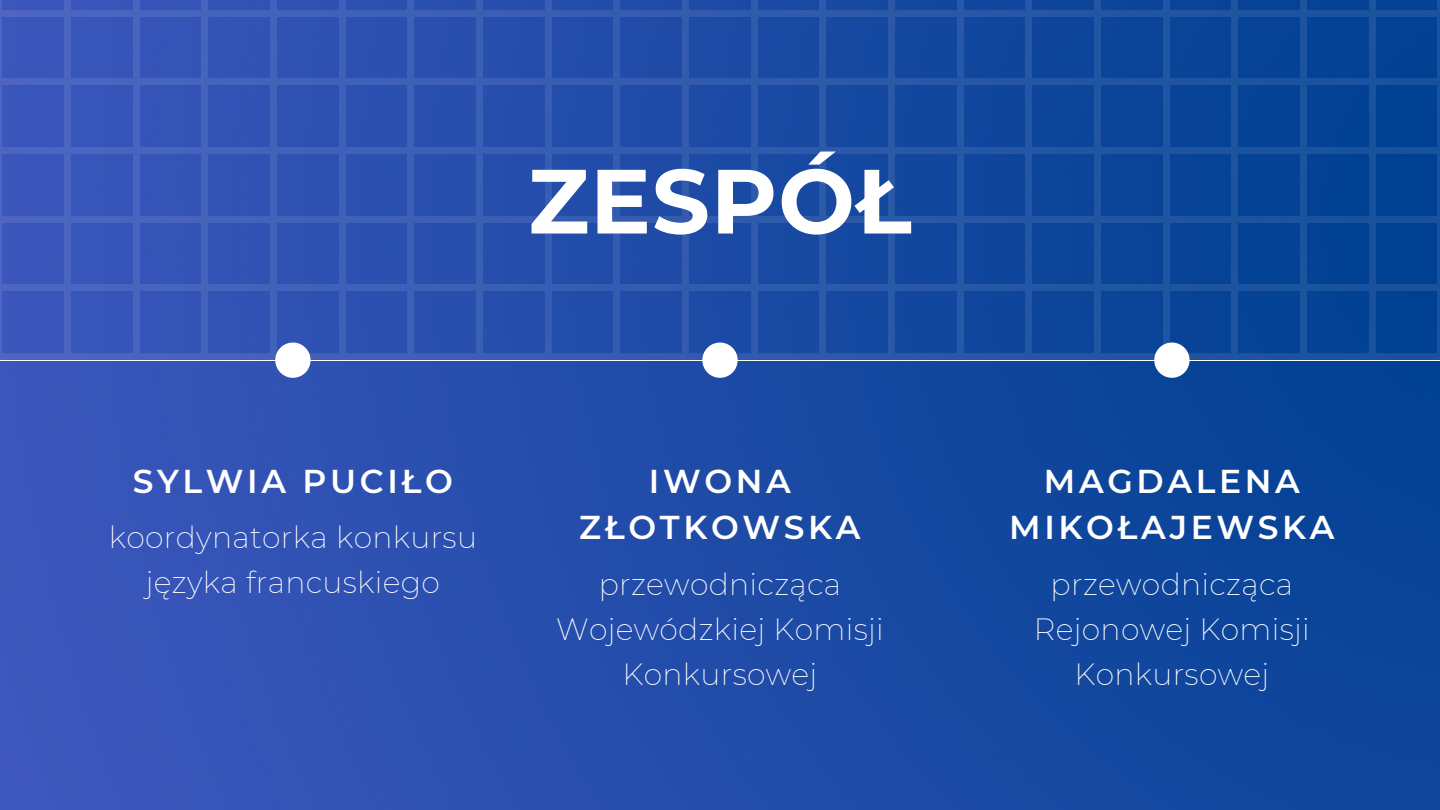
<style>
.page{position:relative;width:1440px;height:810px;background:#fff}
.page>*{position:absolute;margin:0;border:0;box-sizing:border-box;transform-origin:0 0}
.t1{font:700 91px "Montserrat";letter-spacing:.01em;color:#fff}
.t2{font:600 33px/45.8px "Montserrat";letter-spacing:.11em;color:#fff;text-align:center}
.t3{font:200 30px/45px "Montserrat";letter-spacing:.01em;color:#fff;text-align:center}
</style>
<div class="page">
<img style="left:0;top:361px;width:1440px;height:449px">
<svg style="left:0;top:0;width:1440px;height:360px;background:#204ea7"></svg>
<svg style="left:275px;top:343px;width:36px;height:35px"></svg>
<svg style="left:702px;top:343px;width:36px;height:35px"></svg>
<svg style="left:1154px;top:343px;width:36px;height:35px"></svg>
<p class="t1" style="left:528px;top:145px;width:385px">ZESPÓŁ</p>
<p class="t2" style="left:133px;top:458px;width:322px">SYLWIA PUCIŁO</p>
<p class="t3" style="left:109px;top:515px;width:370px">koordynatorka konkursu języka francuskiego</p>
<p class="t2" style="left:579px;top:458px;width:283px">IWONA<br>ZŁOTKOWSKA</p>
<p class="t3" style="left:556px;top:561px;width:329px">przewodnicząca<br>Wojewódzkiej Komisji<br>Konkursowej</p>
<p class="t2" style="left:1009px;top:458px;width:327px">MAGDALENA<br>MIKOŁAJEWSKA</p>
<p class="t3" style="left:1034px;top:561px;width:277px">przewodnicząca<br>Rejonowej Komisji<br>Konkursowej</p>
</div>
